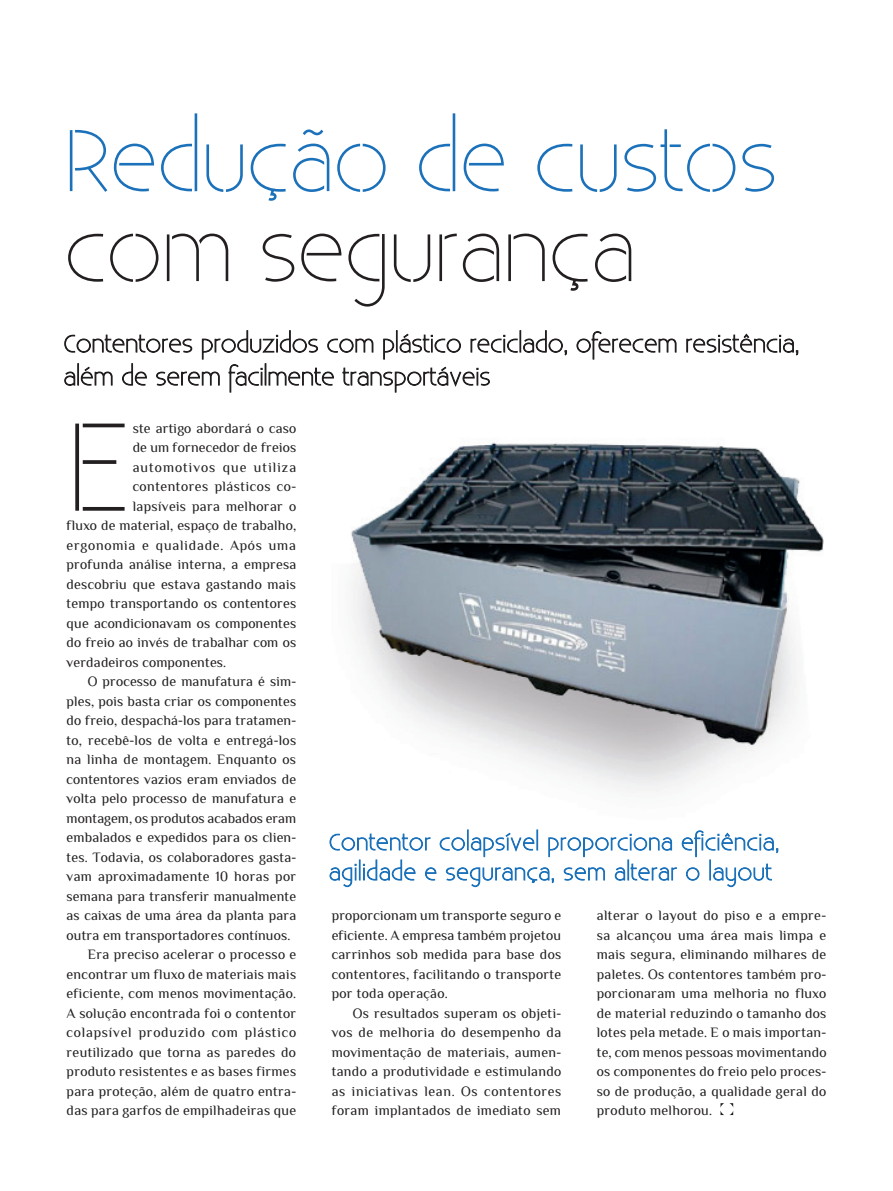
<style>
.page{position:relative;width:893px;height:1191px;background:#fff}
.page>*{position:absolute;margin:0;border:0;box-sizing:border-box;transform-origin:0 0}
.t1{font:300 124.35px "Existence Stencil";color:#231f20}
.t2{font:300 87px "Existence Stencil";letter-spacing:-.02em;color:#1b71ba}
.t3{font:300 87px "Existence Stencil";letter-spacing:-.02em;color:#231f20}
.t4{font:14.25px/19.5px "Philosopher";letter-spacing:.015em;color:#231f20;text-align:justify}
.t5{font:14.25px "Philosopher";letter-spacing:.055em;color:#231f20}
.t6{font:14.25px "Philosopher";letter-spacing:.05em;color:#231f20}
.t7{font:14.25px "Philosopher";letter-spacing:.07em;color:#231f20}
</style>
<div class="page">
<img style="left:351px;top:442px;width:473px;height:350px">
<svg style="left:720px;top:1103px;width:13px;height:12px"></svg>
<svg style="left:330px;top:829px;width:448px;height:58px"></svg>
<svg style="left:576px;top:331px;width:101px;height:29px"></svg>
<svg style="left:686px;top:333px;width:113px;height:22px"></svg>
<svg style="left:64px;top:330px;width:503px;height:63px"></svg>
<h2 class="t2" style="left:64px;top:113px;width:716px">Redução de custos</h2>
<h2 class="t3" style="left:64px;top:203px;width:574px">com segurança</h2>
<h1 class="t1" style="left:67px;top:399px;width:66px">E</h1>
<p class="t4" style="left:133px;top:418px;width:165px">ste artigo abordará o caso</p>
<p class="t4" style="left:133px;top:438px;width:165px">de um fornecedor de freios</p>
<p class="t7" style="left:133px;top:459px;width:165px">automotivos que utiliza</p>
<p class="t4" style="left:133px;top:477px;width:165px">contentores plásticos co-</p>
<p class="t4" style="left:133px;top:496px;width:165px">lapsíveis para melhorar o</p>
<p class="t4" style="left:67px;top:516px;width:231px">fluxo de material, espaço de trabalho,</p>
<p class="t6" style="left:67px;top:537px;width:231px">ergonomia e qualidade. Após uma</p>
<p class="t4" style="left:67px;top:555px;width:231px">profunda análise interna, a empresa</p>
<p class="t4" style="left:67px;top:574px;width:231px">descobriu que estava gastando mais</p>
<p class="t4" style="left:67px;top:594px;width:231px">tempo transportando os contentores</p>
<p class="t4" style="left:67px;top:613px;width:231px">que acondicionavam os componentes</p>
<p class="t4" style="left:67px;top:633px;width:231px">do freio ao invés de trabalhar com os</p>
<p class="t4" style="left:67px;top:652px;width:161px">verdadeiros componentes.</p>
<p class="t4" style="left:88px;top:672px;width:210px">O processo de manufatura é sim-</p>
<p class="t4" style="left:67px;top:691px;width:231px">ples, pois basta criar os componentes</p>
<p class="t4" style="left:67px;top:710px;width:231px">do freio, despachá-los para tratamen-</p>
<p class="t4" style="left:67px;top:730px;width:231px">to, recebê-los de volta e entregá-los</p>
<p class="t4" style="left:67px;top:749px;width:231px">na linha de montagem. Enquanto os</p>
<p class="t4" style="left:67px;top:769px;width:231px">contentores vazios eram enviados de</p>
<p class="t4" style="left:67px;top:788px;width:231px">volta pelo processo de manufatura e</p>
<p class="t4" style="left:67px;top:808px;width:231px">montagem, os produtos acabados eram</p>
<p class="t4" style="left:67px;top:827px;width:231px">embalados e expedidos para os clien-</p>
<p class="t4" style="left:67px;top:847px;width:231px">tes. Todavia, os colaboradores gasta-</p>
<p class="t4" style="left:67px;top:866px;width:231px">vam aproximadamente 10 horas por</p>
<p class="t4" style="left:67px;top:886px;width:231px">semana para transferir manualmente</p>
<p class="t4" style="left:67px;top:905px;width:231px">as caixas de uma área da planta para</p>
<p class="t4" style="left:67px;top:925px;width:225px">outra em transportadores contínuos.</p>
<p class="t4" style="left:88px;top:944px;width:210px">Era preciso acelerar o processo e</p>
<p class="t4" style="left:67px;top:964px;width:231px">encontrar um fluxo de materiais mais</p>
<p class="t4" style="left:67px;top:983px;width:231px">eficiente, com menos movimentação.</p>
<p class="t4" style="left:67px;top:1003px;width:231px">A solução encontrada foi o contentor</p>
<p class="t5" style="left:67px;top:1024px;width:231px">colapsível produzido com plástico</p>
<p class="t4" style="left:67px;top:1042px;width:231px">reutilizado que torna as paredes do</p>
<p class="t4" style="left:67px;top:1061px;width:231px">produto resistentes e as bases firmes</p>
<p class="t4" style="left:67px;top:1081px;width:231px">para proteção, além de quatro entra-</p>
<p class="t4" style="left:67px;top:1100px;width:231px">das para garfos de empilhadeiras que</p>
<p class="t4" style="left:332px;top:905px;width:231px">proporcionam um transporte seguro e eficiente. A empresa também projetou carrinhos sob medida para base dos contentores, facilitando o transporte por toda operação.</p>
<p class="t4" style="left:332px;top:1003px;width:231px;text-indent:21px">Os resultados superam os objeti&shy;vos de melhoria do desempenho da movimentação de materiais, aumen&shy;tando a produtividade e estimulando as iniciativas lean. Os contentores foram implantados de imediato sem</p>
<p class="t4" style="left:597px;top:905px;width:231px">alterar o layout do piso e a empre&shy;sa alcançou uma área mais limpa e mais segura, eliminando milhares de paletes. Os contentores também pro&shy;porcionaram uma melhoria no fluxo de material reduzindo o tamanho dos lotes pela metade. E o mais importan&shy;te, com menos pessoas movimentando os componentes do freio pelo proces&shy;so de produção, a qualidade geral do produto melhorou.</p>
</div>
